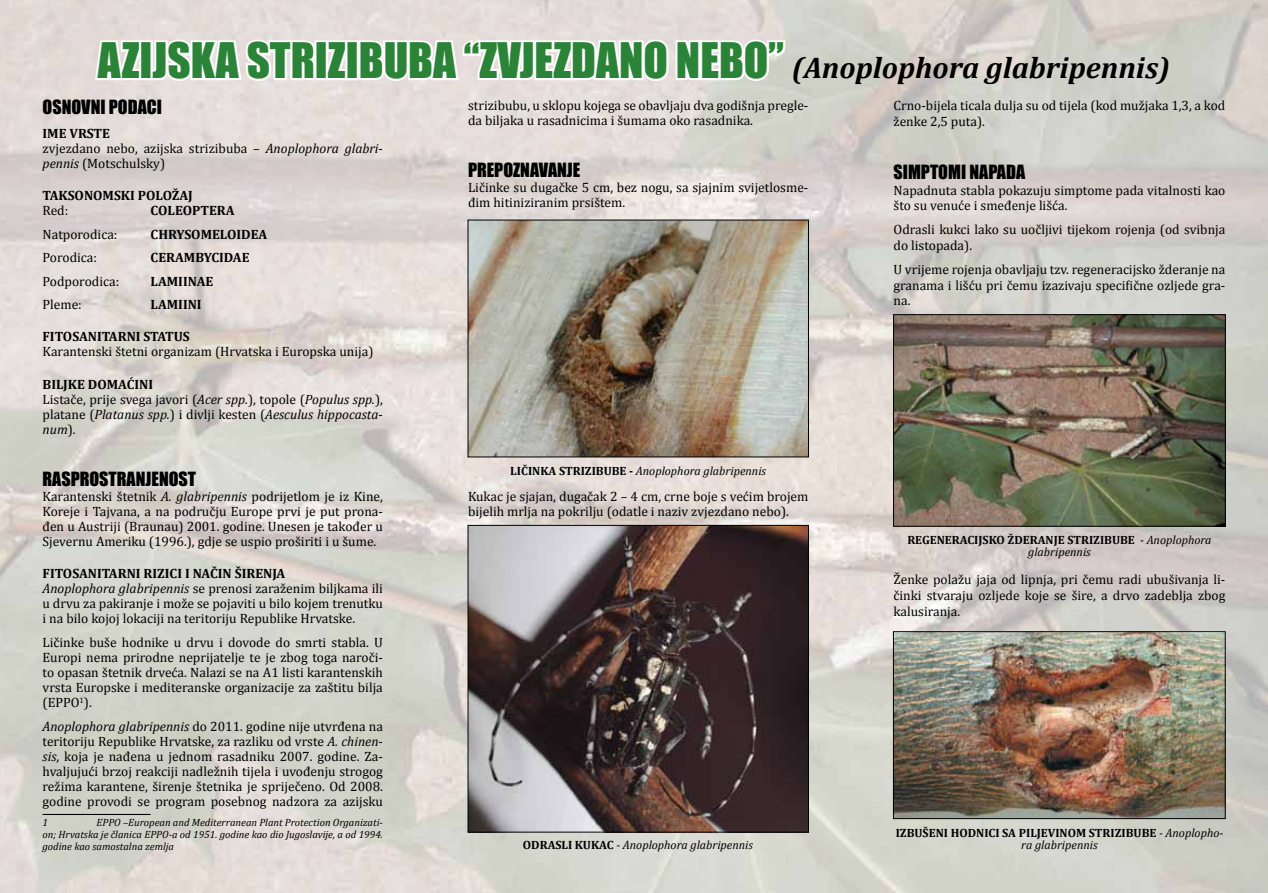
<style>
.page{position:relative;width:1268px;height:893px;background:#fff}
.page>*{position:absolute;margin:0;border:0;box-sizing:border-box;transform-origin:0 0}
.t1{font:45px "Impact";color:#2a8336}
.t2{font:18px "Impact";color:#000}
.t3{font:13.5px/15px "Cambria";color:#000}
.t4{font:700 13.5px "Cambria";color:#000}
.t5{font:700 12px/12px "Cambria";color:#000;text-align:center}
.t6{font:italic 12px "Cambria";color:#000}
.t7{font:italic 10.5px/12px "Cambria";color:#000;text-align:justify}
.s1{font-family:"Cambria";font-weight:700;font-style:italic;font-size:30px;color:#000}
.s2{font-weight:700}
.s3{font-style:italic}
.s4{font-weight:700;font-style:normal}
.s5{font-weight:400;font-style:italic}
</style>
<div class="page">
<img style="left:0;top:0;width:1267px;height:893px">
<hr style="left:43px;top:814px;width:108px;height:1px;background:#000">
<svg style="left:93px;top:11px;width:50px;height:71px"></svg>
<div style="left:139px;top:40px;width:14px;height:40px;border:4px solid #fff"></div>
<svg style="left:149px;top:11px;width:200px;height:74px"></svg>
<div style="left:345px;top:40px;width:14px;height:40px;border:4px solid #fff"></div>
<svg style="left:356px;top:11px;width:432px;height:117px"></svg>
<img style="left:469px;top:222px;width:337px;height:233px">
<img style="left:469px;top:527px;width:337px;height:303px">
<div style="left:467px;top:525px;width:341px;height:307px;border:1px solid #000"></div>
<img style="left:895px;top:316px;width:328px;height:208px">
<div style="left:893px;top:314px;width:332px;height:212px;border:1px solid #000"></div>
<img style="left:895px;top:633px;width:328px;height:184px">
<div style="left:893px;top:631px;width:332px;height:188px;border:1px solid #000"></div>
<h1 class="t1" style="left:98px;top:26px;width:1073px">AZIJSKA STRIZIBUBA “ZVJEZDANO NEBO” <span class="s1">(Anoplophora glabripennis)</span></h1>
<h2 class="t2" style="left:43px;top:93px;width:121px">OSNOVNI PODACI</h2>
<p class="t3" style="left:43px;top:126px;width:342px"><span class="s2">IME VRSTE<br></span>zvjezdano nebo, azijska strizibuba – <span class="s3">Anoplophora glabri&shy;pennis</span> (Motschulsky)</p>
<p class="t4" style="left:43px;top:186px;width:152px">TAKSONOMSKI POLOŽAJ</p>
<p class="t3" style="left:43px;top:203px;width:27px">Red:</p>
<p class="t4" style="left:151px;top:201px;width:85px">COLEOPTERA</p>
<p class="t3" style="left:43px;top:226px;width:76px">Natporodica:</p>
<p class="t4" style="left:151px;top:224px;width:118px">CHRYSOMELOIDEA</p>
<p class="t3" style="left:43px;top:250px;width:56px">Porodica:</p>
<p class="t4" style="left:151px;top:248px;width:100px">CERAMBYCIDAE</p>
<p class="t3" style="left:43px;top:274px;width:78px">Podporodica:</p>
<p class="t4" style="left:151px;top:272px;width:64px">LAMIINAE</p>
<p class="t3" style="left:43px;top:297px;width:41px">Pleme:</p>
<p class="t4" style="left:151px;top:295px;width:53px">LAMIINI</p>
<p class="t4" style="left:43px;top:327px;width:149px">FITOSANITARNI STATUS</p>
<p class="t3" style="left:43px;top:344px;width:332px">Karantenski štetni organizam (Hrvatska i Europska unija)</p>
<p class="t3" style="left:43px;top:376px;width:342px"><span class="s2">BILJKE DOMAĆINI<br></span>Listače, prije svega javori (<span class="s3">Acer spp.</span>), topole (<span class="s3">Populus spp.</span>), platane (<span class="s3">Platanus spp.</span>) i divlji kesten (<span class="s3">Aesculus hippocasta&shy;num</span>).</p>
<h2 class="t2" style="left:43px;top:465px;width:155px">RASPROSTRANJENOST</h2>
<p class="t3" style="left:43px;top:488px;width:342px;text-align:justify">Karantenski štetnik <span class="s3">A. glabripennis</span> podrijetlom je iz Kine, Koreje i Tajvana, a na području Europe prvi je put prona&shy;đen u Austriji (Braunau) 2001. godine. Unesen je također u Sjevernu Ameriku (1996.), gdje se uspio proširiti i u šume.</p>
<p class="t3" style="left:43px;top:566px;width:342px"><span class="s2">FITOSANITARNI RIZICI I NAČIN ŠIRENJA<br></span><span class="s3">Anoplophora glabripennis</span> se prenosi zaraženim biljkama ili u drvu za pakiranje i može se pojaviti u bilo kojem trenutku i na bilo kojoj lokaciji na teritoriju Republike Hrvatske.</p>
<p class="t3" style="left:43px;top:635px;width:342px;text-align:justify">Ličinke buše hodnike u drvu i dovode do smrti stabla. U Europi nema prirodne neprijatelje te je zbog toga naroči&shy;to opasan štetnik drveća. Nalazi se na A1 listi karantenskih vrsta Europske i mediteranske organizacije za zaštitu bilja (EPPO<sup>1</sup>).</p>
<p class="t3" style="left:43px;top:718px;width:342px;text-align:justify"><span class="s3">Anoplophora glabripennis</span> do 2011. godine nije utvrđena na teritoriju Republike Hrvatske, za razliku od vrste <span class="s3">A. chinen&shy;sis</span>, koja je nađena u jednom rasadniku 2007. godine. Za&shy;hvaljujući brzoj reakciji nadležnih tijela i uvođenju strogog režima karantene, širenje štetnika je spriječeno. Od 2008. godine provodi se program posebnog nadzora za azijsku</p>
<p class="t7" style="left:43px;top:816px;width:7px">1</p>
<p class="t7" style="left:43px;top:816px;width:342px;text-indent:54px">EPPO –European and Mediterranean Plant Protection Organizati&shy;on; Hrvatska je članica EPPO-a od 1951. godine kao dio Jugoslavije, a od 1994. godine kao samostalna zemlja</p>
<p class="t3" style="left:468px;top:98px;width:342px">strizibubu, u sklopu kojega se obavljaju dva godišnja pregle&shy;da biljaka u rasadnicima i šumama oko rasadnika.</p>
<h2 class="t2" style="left:468px;top:156px;width:114px">PREPOZNAVANJE</h2>
<p class="t3" style="left:468px;top:180px;width:342px">Ličinke su dugačke 5 cm, bez nogu, sa sjajnim svijetlosme&shy;đim hitiniziranim prsištem.</p>
<p class="t6" style="left:510px;top:462px;width:257px"><span class="s4">LIČINKA STRIZIBUBE -</span> Anoplophora glabripennis</p>
<p class="t3" style="left:468px;top:488px;width:342px">Kukac je sjajan, dugačak 2 – 4 cm, crne boje s većim brojem bijelih mrlja na pokrilju (odatle i naziv zvjezdano nebo).</p>
<p class="t6" style="left:523px;top:837px;width:232px"><span class="s4">ODRASLI KUKAC</span> - Anoplophora glabripennis</p>
<p class="t3" style="left:893px;top:98px;width:333px;line-height:15.6px">Crno-bijela ticala dulja su od tijela (kod mužjaka 1,3, a kod ženke 2,5 puta).</p>
<h2 class="t2" style="left:893px;top:158px;width:133px">SIMPTOMI NAPADA</h2>
<p class="t3" style="left:893px;top:182px;width:333px;line-height:15.6px">Napadnuta stabla pokazuju simptome pada vitalnosti kao što su venuće i smeđenje lišća.</p>
<p class="t3" style="left:893px;top:222px;width:333px;line-height:15.6px">Odrasli kukci lako su uočljivi tijekom rojenja (od svibnja do listopada).</p>
<p class="t3" style="left:893px;top:262px;width:333px;line-height:15.6px;text-align:justify">U vrijeme rojenja obavljaju tzv. regeneracijsko žderanje na granama i lišću pri čemu izazivaju specifične ozljede gra&shy;na.</p>
<p class="t5" style="left:907px;top:534px;width:306px">REGENERACIJSKO ŽDERANJE STRIZIBUBE <span class="s5">- Anoplophora glabripennis</span></p>
<p class="t3" style="left:893px;top:572px;width:333px;line-height:15.6px;text-align:justify">Ženke polažu jaja od lipnja, pri čemu radi ubušivanja li&shy;činki stvaraju ozljede koje se šire, a drvo zadeblja zbog kalusiranja.</p>
<p class="t5" style="left:895px;top:827px;width:329px">IZBUŠENI HODNICI SA PILJEVINOM STRIZIBUBE <span class="s5">- Anoplopho&shy;ra glabripennis</span></p>
</div>
